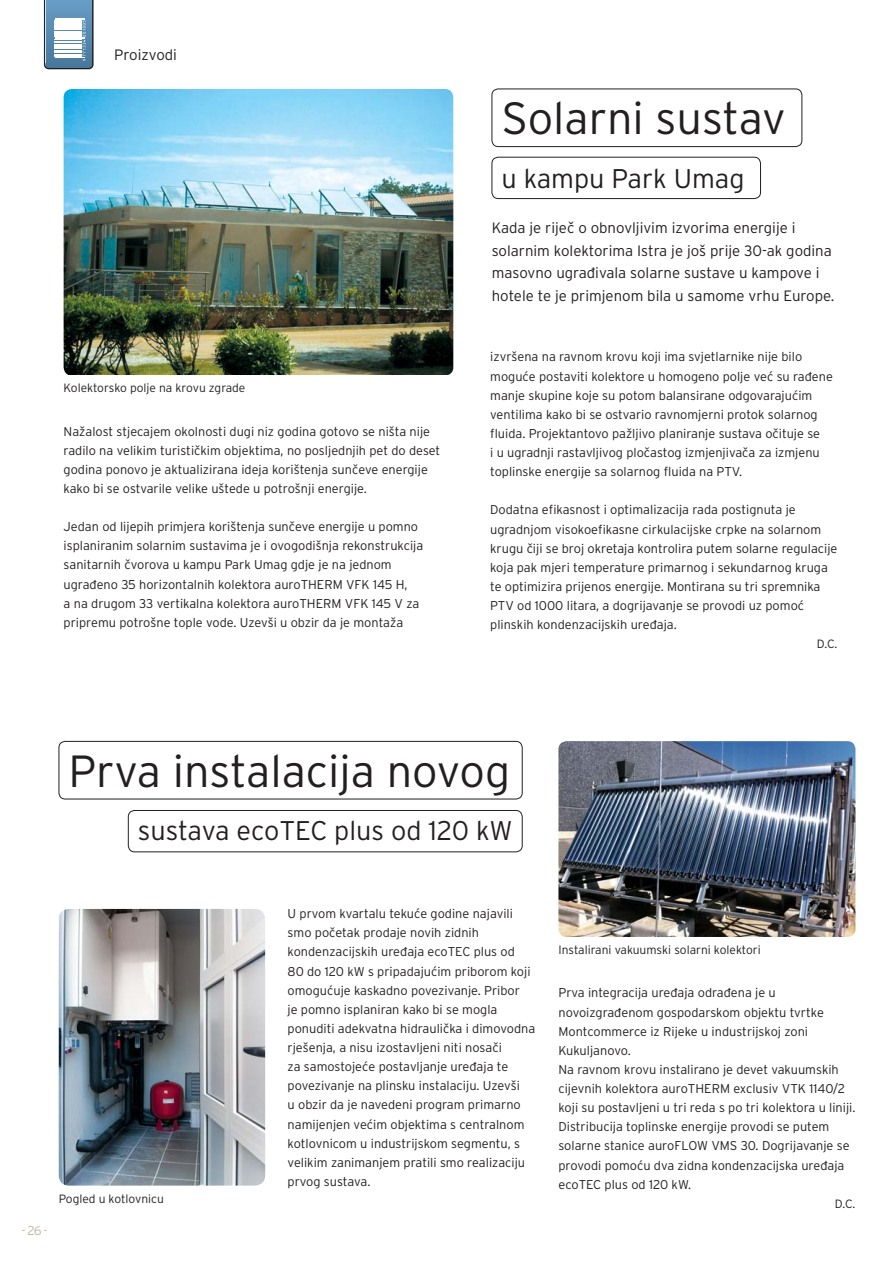
<style>
.page{position:relative;width:893px;height:1263px;background:#fff}
.page>*{position:absolute;margin:0;border:0;box-sizing:border-box;transform-origin:0 0}
.t1{font:300 45px "Interstate OT";color:#231f20}
.t2{font:300 27px "Interstate OT";color:#231f20}
.t3{font:300 15px/22.5px "Interstate OT";color:#231f20}
.t4{font:300 12.75px/19.2px "Interstate OT";color:#231f20}
.t5{font:300 12.75px "Interstate OT";color:#c2b5a3}
.t6{font:300 12px "Interstate OT";color:#231f20}
</style>
<div class="page">
<svg style="left:44px;top:0;width:50px;height:69px"></svg>
<div style="left:59px;top:741px;width:463px;height:58px;border:1px solid #231f20;border-radius:6px"></div>
<div style="left:492px;top:89px;width:310px;height:58px;border:1px solid #231f20;border-radius:6px"></div>
<div style="left:128px;top:810px;width:394px;height:42px;border:1px solid #231f20;border-radius:6px"></div>
<div style="left:492px;top:157px;width:269px;height:42px;border:1px solid #231f20;border-radius:6px"></div>
<img style="left:64px;top:89px;width:389px;height:286px;border-radius:9px">
<img style="left:59px;top:909px;width:206px;height:276px;border-radius:10px">
<img style="left:558px;top:741px;width:297px;height:196px;border-radius:8px">
<p class="t3" style="left:114px;top:45px;width:64px">Proizvodi</p>
<p class="t6" style="left:64px;top:383px;width:183px">Kolektorsko polje na krovu zgrade</p>
<p class="t4" style="left:64px;top:422px;width:378px">Nažalost stjecajem okolnosti dugi niz godina gotovo se ništa nije radilo na velikim turističkim objektima, no posljednjih pet do deset godina ponovo je aktualizirana ideja korištenja sunčeve energije kako bi se ostvarile velike uštede u potrošnji energije.</p>
<p class="t4" style="left:64px;top:518px;width:361px">Jedan od lijepih primjera korištenja sunčeve energije u pomno isplaniranim solarnim sustavima je i ovogodišnja rekonstrukcija sanitarnih čvorova u kampu Park Umag gdje je na jednom ugrađeno 35 horizontalnih kolektora auroTHERM VFK 145 H,<br>a na drugom 33 vertikalna kolektora auroTHERM VFK 145 V za pripremu potrošne tople vode. Uzevši u obzir da je montaža</p>
<h1 class="t1" style="left:501px;top:101px;width:286px">Solarni sustav</h1>
<h2 class="t2" style="left:501px;top:168px;width:245px">u kampu Park Umag</h2>
<p class="t3" style="left:492px;top:218px;width:344px">Kada je riječ o obnovljivim izvorima energije i solarnim kolektorima Istra je još prije 30-ak godina masovno ugrađivala solarne sustave u kampove i hotele te je primjenom bila u samome vrhu Europe.</p>
<p class="t4" style="left:490px;top:348px;width:344px">izvršena na ravnom krovu koji ima svjetlarnike nije bilo moguće postaviti kolektore u homogeno polje već su rađene manje skupine koje su potom balansirane odgovarajućim ventilima kako bi se ostvario ravnomjerni protok solarnog fluida. Projektantovo pažljivo planiranje sustava očituje se<br>i u ugradnji rastavljivog pločastog izmjenjivača za izmjenu toplinske energije sa solarnog fluida na PTV.</p>
<p class="t4" style="left:490px;top:501px;width:349px">Dodatna efikasnost i optimalizacija rada postignuta je ugradnjom visokoefikasne cirkulacijske crpke na solarnom krugu čiji se broj okretaja kontrolira putem solarne regulacije koja pak mjeri temperature primarnog i sekundarnog kruga te optimizira prijenos energije. Montirana su tri spremnika PTV od 1000 litara, a dogrijavanje se provodi uz pomoć plinskih kondenzacijskih uređaja.</p>
<p class="t6" style="left:817px;top:639px;width:22px">D.C.</p>
<h1 class="t1" style="left:68px;top:753px;width:443px">Prva instalacija novog</h1>
<h2 class="t2" style="left:138px;top:820px;width:376px">sustava ecoTEC plus od 120 kW</h2>
<p class="t5" style="left:21px;top:1226px;width:28px">- 26 -</p>
<p class="t6" style="left:59px;top:1194px;width:107px">Pogled u kotlovnicu</p>
<p class="t4" style="left:288px;top:905px;width:249px">U prvom kvartalu tekuće godine najavili smo početak prodaje novih zidnih kondenzacijskih uređaja ecoTEC plus od<br>80 do 120 kW s pripadajućim priborom koji omogućuje kaskadno povezivanje. Pribor<br>je pomno isplaniran kako bi se mogla ponuditi adekvatna hidraulička i dimovodna rješenja, a nisu izostavljeni niti nosači<br>za samostojeće postavljanje uređaja te povezivanje na plinsku instalaciju. Uzevši<br>u obzir da je navedeni program primarno namijenjen većim objektima s centralnom kotlovnicom u industrijskom segmentu, s velikim zanimanjem pratili smo realizaciju prvog sustava.</p>
<p class="t6" style="left:558px;top:945px;width:204px">Instalirani vakuumski solarni kolektori</p>
<p class="t4" style="left:558px;top:984px;width:299px">Prva integracija uređaja odrađena je u novoizgrađenom gospodarskom objektu tvrtke Montcommerce iz Rijeke u industrijskoj zoni Kukuljanovo.<br>Na ravnom krovu instalirano je devet vakuumskih cijevnih kolektora auroTHERM exclusiv VTK 1140/2 koji su postavljeni u tri reda s po tri kolektora u liniji.<br>Distribucija toplinske energije provodi se putem solarne stanice auroFLOW VMS 30. Dogrijavanje se provodi pomoću dva zidna kondenzacijska uređaja ecoTEC plus od 120 kW.</p>
<p class="t6" style="left:835px;top:1199px;width:22px">D.C.</p>
</div>
